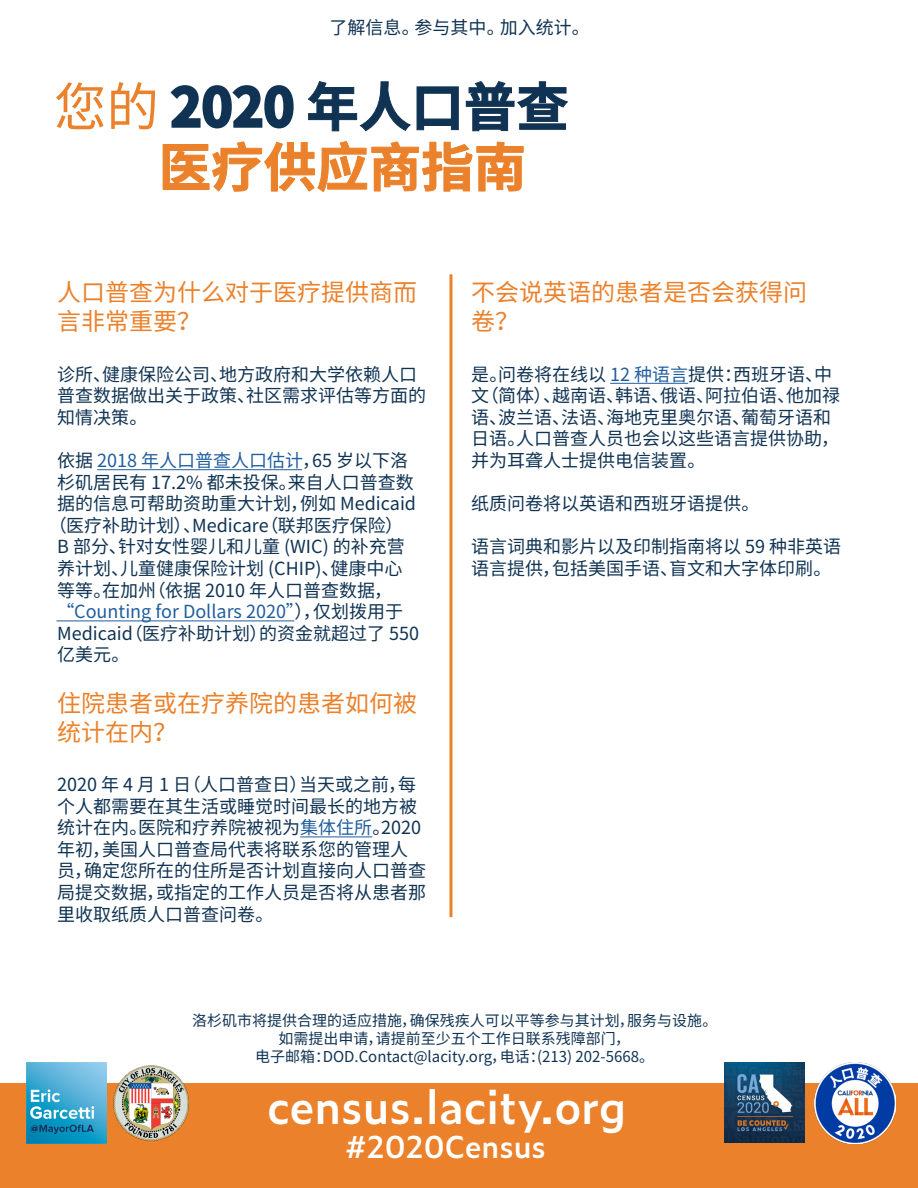
<style>
.page{position:relative;width:918px;height:1188px;background:#fff}
.page>*{position:absolute;margin:0;border:0;box-sizing:border-box;transform-origin:0 0}
.t1{font:700 52.5px "Noto Sans SC";color:#103353}
.t2{font:700 52.5px "Noto Sans SC";color:#eb812a}
.t3{font:600 45px "Zeitung Pro";color:#fff}
.t4{font:600 30px "Zeitung Pro";color:#fff}
.t5{font:24px/28.8px "Noto Sans SC";color:#eb812a}
.t6{font:18px/21.6px "Noto Sans SC";color:#103353}
.t7{font:18px "Noto Sans SC";color:#215e9e}
.t8{font:15px/18px "Noto Sans SC";color:#103353;text-align:center}
.s1{font-weight:400;color:#eb812a}
.s2{color:#103353}
.s3{color:#215e9e}
</style>
<div class="page">
<div style="left:0;top:1083px;width:918px;height:105px;background:#eb812a"></div>
<svg style="left:162px;top:141px;width:362px;height:51px"></svg>
<svg style="left:170px;top:85px;width:124px;height:44px"></svg>
<svg style="left:308px;top:81px;width:151px;height:51px"></svg>
<svg style="left:466px;top:81px;width:102px;height:51px"></svg>
<hr style="left:449px;top:274px;width:3px;height:643px;background:#eb812a">
<img style="left:26px;top:1062px;width:81px;height:81px">
<img style="left:113px;top:1065px;width:76px;height:76px">
<hr style="left:97px;top:469px;width:205px;height:1px;background:#215e9e">
<hr style="left:56px;top:620px;width:238px;height:1px;background:#215e9e">
<hr style="left:300px;top:836px;width:72px;height:1px;background:#215e9e">
<hr style="left:610px;top:383px;width:78px;height:1px;background:#215e9e">
<img style="left:725px;top:1062px;width:80px;height:81px">
<img style="left:814px;top:1063px;width:81px;height:81px">
<p class="t6" style="left:330px;top:17px;width:262px">了解信息。参与其中。加入统计。</p>
<h1 class="t1" style="left:54px;top:77px;width:516px"><span class="s1">您的</span> 2020 年人口普查</h1>
<h1 class="t2" style="left:159px;top:138px;width:369px">医疗供应商指南</h1>
<h3 class="t5" style="left:57px;top:279px;width:361px">人口普查为什么对于医疗提供商而言非常重要？</h3>
<p class="t6" style="left:57px;top:364px;width:370px">诊所、健康保险公司、地方政府和大学依赖人口普查数据做出关于政策、社区需求评估等方面的知情决策。</p>
<p class="t7" style="left:57px;top:450px;width:353px"><span class="s2">依据</span> 2018 年人口普查人口估计<span class="s2">，65 岁以下洛</span></p>
<p class="t6" style="left:57px;top:472px;width:358px">杉矶居民有 17.2% 都未投保。来自人口普查数</p>
<p class="t6" style="left:57px;top:493px;width:360px">据的信息可帮助资助重大计划，例如 Medicaid</p>
<p class="t6" style="left:49px;top:515px;width:356px">（医疗补助计划）、Medicare（联邦医疗保险）</p>
<p class="t6" style="left:57px;top:536px;width:349px">B 部分、针对女性婴儿和儿童 (WIC) 的补充营</p>
<p class="t6" style="left:57px;top:558px;width:347px">养计划、儿童健康保险计划 (CHIP)、健康中心</p>
<p class="t6" style="left:57px;top:580px;width:336px">等等。在加州（依据 2010 年人口普查数据，</p>
<p class="t7" style="left:56px;top:602px;width:249px">“Counting for Dollars 2020”</p>
<p class="t6" style="left:57px;top:601px;width:363px;text-indent:237px">），仅划拨用于<br>Medicaid（医疗补助计划）的资金就超过了 550亿美元。</p>
<h3 class="t5" style="left:57px;top:689px;width:361px">住院患者或在疗养院的患者如何被统计在内？</h3>
<p class="t6" style="left:57px;top:774px;width:370px">2020 年 4 月 1 日（人口普查日）当天或之前，每个人都需要在其生活或睡觉时间最长的地方被统计在内。医院和疗养院被视为<span class="s3">集体住所</span>。2020年初，美国人口普查局代表将联系您的管理人员，确定您所在的住所是否计划直接向人口普查局提交数据，或指定的工作人员是否将从患者那里收取纸质人口普查问卷。</p>
<h3 class="t5" style="left:471px;top:279px;width:337px">不会说英语的患者是否会获得问卷？</h3>
<p class="t6" style="left:471px;top:364px;width:370px">是。问卷将在线以 <span class="s3">12 种语言</span>提供：西班牙语、中文（简体）、越南语、韩语、俄语、阿拉伯语、他加禄语、波兰语、法语、海地克里奥尔语、葡萄牙语和日语。人口普查人员也会以这些语言提供协助，并为耳聋人士提供电信装置。</p>
<p class="t6" style="left:471px;top:493px;width:290px">纸质问卷将以英语和西班牙语提供。</p>
<p class="t6" style="left:471px;top:536px;width:372px">语言词典和影片以及印制指南将以 59 种非英语语言提供，包括美国手语、盲文和大字体印刷。</p>
<p class="t8" style="left:192px;top:1012px;width:527px">洛杉矶市将提供合理的适应措施，确保残疾人可以平等参与其计划，服务与设施。如需提出申请，请提前至少五个工作日联系残障部门，<br>电子邮箱：DOD.Contact@lacity.org，电话：(213) 202-5668。</p>
<h2 class="t3" style="left:268px;top:1073px;width:360px">census.lacity.org</h2>
<h3 class="t4" style="left:345px;top:1124px;width:202px">#2020Census</h3>
</div>
